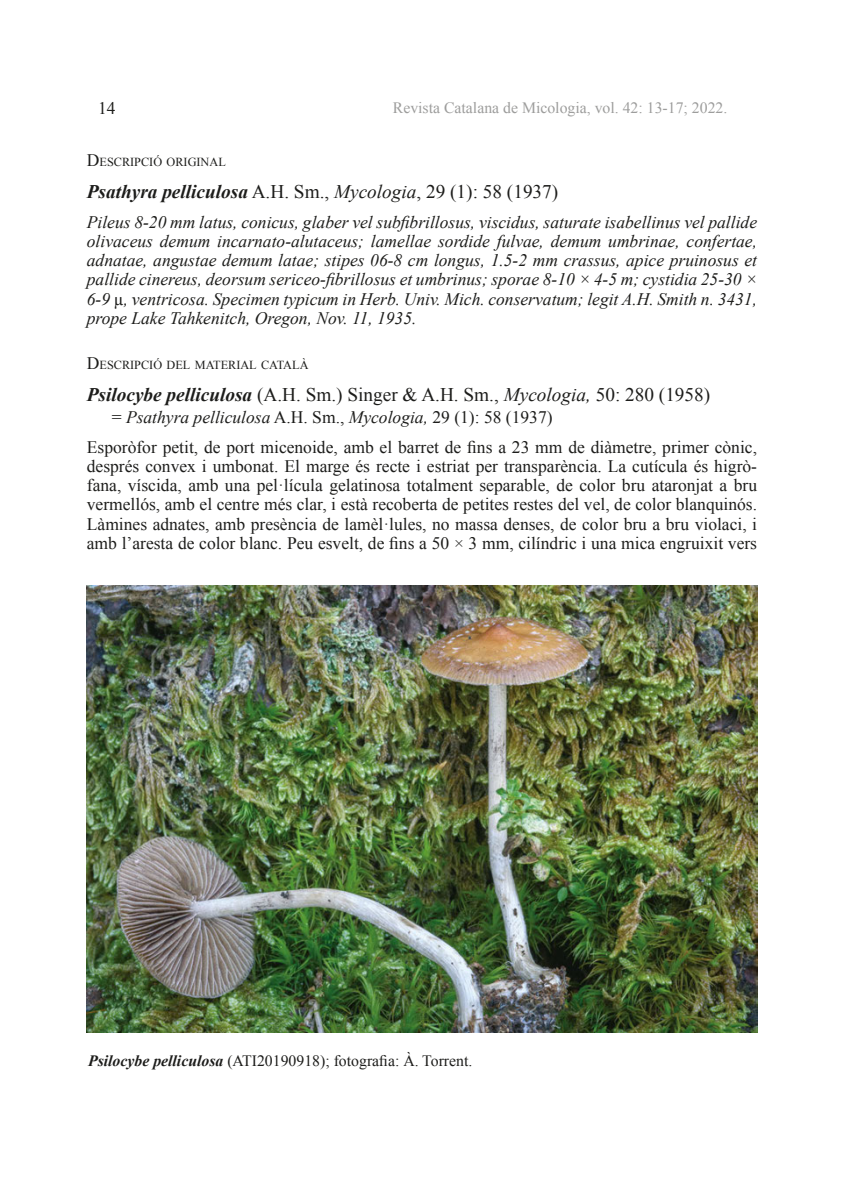
<style>
.page{position:relative;width:844px;height:1191px;background:#fff}
.page>*{position:absolute;margin:0;border:0;box-sizing:border-box;transform-origin:0 0}
.t1{font:19.25px "Times New Roman";color:#1d1d1b}
.t2{font:17.5px/19.2px "Times New Roman";color:#1d1d1b}
.t3{font:italic 17.5px/19.2px "Times New Roman";color:#1d1d1b;text-align:justify}
.t4{font:15.75px "Times New Roman";color:#1d1d1b}
.t5{font:15.75px "Times New Roman";color:#9d9d9c}
.t6{font:12.25px "Times New Roman";color:#1d1d1b}
.s1{font-size:17.5px}
.s2{font-weight:700;font-style:italic}
.s3{font-style:italic}
.s4{font-style:normal}
</style>
<div class="page">
<img style="left:87px;top:585px;width:669px;height:447px">
<p class="t2" style="left:98px;top:98px;width:19px">14</p>
<p class="t5" style="left:393px;top:97px;width:336px">Revista Catalana de Micologia, vol. 42: 13-17; 2022.</p>
<p class="t6" style="left:87px;top:154px;width:140px"><span class="s1">D</span>ESCRIPCIÓ ORIGINAL</p>
<p class="t1" style="left:87px;top:178px;width:473px"><span class="s2">Psathyra pelliculosa</span> A.H. Sm., <span class="s3">Mycologia</span>, 29 (1): 58 (1937)</p>
<p class="t3" style="left:87px;top:212px;width:671px">Pileus 8-20 mm latus, conicus, glaber vel subfibrillosus, viscidus, saturate isabellinus vel pallide olivaceus demum incarnato-alutaceus; lamellae sordide fulvae, demum umbrinae, confertae, adnatae, angustae demum latae; stipes 06-8 cm longus, 1.5-2 mm crassus, apice pruinosus et pallide cinereus, deorsum sericeo-fibrillosus et umbrinus; sporae 8-10 × 4-5 m; cystidia 25-30 × 6-9 <span class="s4">µ</span>, ventricosa. Specimen typicum in Herb. Univ. Mich. conservatum; legit A.H. Smith n. 3431, prope Lake Tahkenitch, Oregon, Nov. 11, 1935.</p>
<p class="t6" style="left:87px;top:357px;width:223px"><span class="s1">D</span>ESCRIPCIÓ DEL MATERIAL CATALÀ</p>
<p class="t1" style="left:87px;top:381px;width:624px"><span class="s2">Psilocybe pelliculosa</span> (A.H. Sm.) Singer &amp; A.H. Sm., <span class="s3">Mycologia,</span> 50: 280 (1958)</p>
<p class="t2" style="left:87px;top:402px;width:671px;line-height:29.8px;text-indent:25px">= <span class="s3">Psathyra pelliculosa</span> A.H. Sm., <span class="s3">Mycologia,</span> 29 (1): 58 (1937)<br>Esporòfor petit, de port micenoide, amb el barret de fins a 23 mm de diàmetre, primer cònic,</p>
<p class="t2" style="left:87px;top:456px;width:671px;text-align:justify">després convex i umbonat. El marge és recte i estriat per transparència. La cutícula és higrò&shy;fana, víscida, amb una pel·lícula gelatinosa totalment separable, de color bru ataronjat a bru vermellós, amb el centre més clar, i està recoberta de petites restes del vel, de color blanquinós.<br>Làmines adnates, amb presència de lamèl·lules, no massa denses, de color bru a bru violaci, i amb l’aresta de color blanc. Peu esvelt, de fins a 50 × 3 mm, cilíndric i una mica engruixit vers</p>
<p class="t4" style="left:88px;top:1050px;width:385px"><span class="s2">Psilocybe pelliculosa</span> (ATI20190918); fotografia: À. Torrent.</p>
</div>
